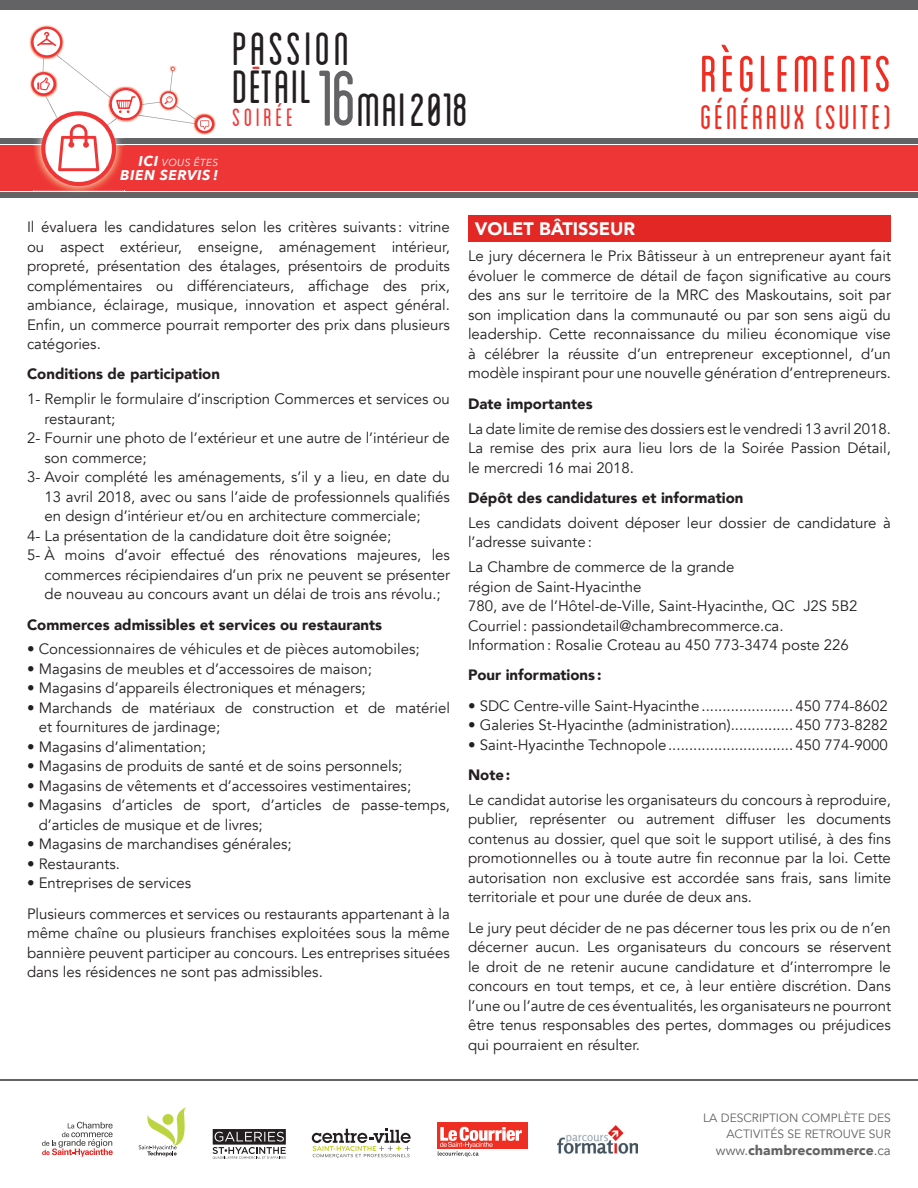
<style>
.page{position:relative;width:918px;height:1188px;background:#fff}
.page>*{position:absolute;margin:0;border:0;box-sizing:border-box;transform-origin:0 0}
.t1{font:condensed 54.15px "Blanch";letter-spacing:.07em;color:#ee2e22}
.t2{font:condensed 48.9px/38.7px "Blanch";letter-spacing:.07em;color:#231f20}
.t3{font:condensed 48.9px "Blanch";letter-spacing:.03em;color:#231f20}
.t4{font:condensed 36px "Blanch";letter-spacing:.07em;color:#ee2e22}
.t5{font:condensed 26.4px "Blanch";letter-spacing:.145em;color:#ee3637}
.t6{font:900 18px "Avenir";color:#fff}
.t7{font:15px/19.5px "Avenir";color:#231f20;text-align:justify}
.t8{font:900 15px "Avenir";color:#231f20}
.t9{font:italic 700 14.1px "Avenir Next";letter-spacing:.04em;color:#fff}
.t10{font:700 13.5px "Avenir Next";color:#636366}
.t11{font:12px/16.5px "Avenir";color:#636366;text-align:right}
.t12{font:italic 10.2px "Avenir Next";letter-spacing:.04em;color:#fff}
.s1{font-size:82.65px;color:#636366}
.s2{font-weight:700;font-size:14.1px}
.s3{font-family:"Avenir";font-weight:400}
</style>
<div class="page">
<div style="left:0;top:146px;width:918px;height:45px;background:#ee3637"></div>
<div style="left:0;top:192px;width:918px;height:6px;background:#636366"></div>
<div style="left:0;top:138px;width:918px;height:6px;background:#636366"></div>
<img style="left:34px;top:186px;width:90px;height:5px">
<img style="left:29px;top:25px;width:25px;height:25px">
<img style="left:214px;top:118px;width:2px;height:12px">
<svg style="left:31px;top:27px;width:183px;height:159px"></svg>
<div style="left:0;top:0;width:918px;height:10px;background:#636366"></div>
<hr style="left:0;top:1080px;width:918px;height:1px;background:#636366">
<div style="left:468px;top:215px;width:423px;height:27px;background:#e22725"></div>
<svg style="left:252px;top:67px;width:7px;height:2px"></svg>
<svg style="left:213px;top:1129px;width:73px;height:30px"></svg>
<svg style="left:312px;top:1129px;width:99px;height:29px"></svg>
<svg style="left:139px;top:1107px;width:48px;height:50px"></svg>
<div style="left:163px;top:1114px;width:10px;height:11px;background:#bdd442;border-radius:50%"></div>
<div style="left:437px;top:1122px;width:90px;height:27px;background:#ee2e22"></div>
<svg style="left:438px;top:1127px;width:84px;height:30px"></svg>
<img style="left:557px;top:1125px;width:81px;height:29px">
<svg style="left:42px;top:1122px;width:71px;height:35px"></svg>
<h2 class="t2" style="left:233px;top:27px;width:118px">PASSION<br>DETAIL</h2>
<h3 class="t5" style="left:233px;top:103px;width:62px">SOIRÉE</h3>
<h2 class="t3" style="left:317px;top:83px;width:153px"><span class="s1">16</span>MAI 2018</h2>
<h1 class="t1" style="left:701px;top:45px;width:192px">RÈGLEMENTS</h1>
<h3 class="t4" style="left:701px;top:97px;width:192px">GÉNÉRAUX (SUITE)</h3>
<p class="t12" style="left:139px;top:157px;width:81px"><span class="s2">ICI</span> VOUS ÊTES</p>
<p class="t9" style="left:120px;top:167px;width:99px">BIEN SERVIS !</p>
<p class="t7" style="left:27px;top:217px;width:425px">Il évaluera les candidatures selon les critères suivants : vitrine ou aspect extérieur, enseigne, aménagement intérieur, propreté, présentation des étalages, présentoirs de produits complémentaires ou différenciateurs, affichage des prix, ambiance, éclairage, musique, innovation et aspect général.<br>Enfin, un commerce pourrait remporter des prix dans plusieurs catégories.</p>
<p class="t8" style="left:27px;top:361px;width:195px">Conditions de participation</p>
<p class="t7" style="left:27px;top:390px;width:424px">1- Remplir le formulaire d’inscription Commerces et services ou</p>
<p class="t7" style="left:45px;top:409px;width:72px">restaurant;</p>
<p class="t7" style="left:27px;top:429px;width:424px">2- Fournir une photo de l’extérieur et une autre de l’intérieur de</p>
<p class="t7" style="left:45px;top:448px;width:104px">son commerce;</p>
<p class="t7" style="left:27px;top:468px;width:425px">3- Avoir complété les aménagements, s’il y a lieu, en date du</p>
<p class="t7" style="left:45px;top:487px;width:407px">13 avril 2018, avec ou sans l’aide de professionnels qualifiés</p>
<p class="t7" style="left:45px;top:507px;width:378px">en design d’intérieur et/ou en architecture commerciale;</p>
<p class="t7" style="left:27px;top:526px;width:366px">4- La présentation de la candidature doit être soignée;</p>
<p class="t7" style="left:27px;top:546px;width:424px">5- À moins d’avoir effectué des rénovations majeures, les</p>
<p class="t7" style="left:45px;top:565px;width:407px">commerces récipiendaires d’un prix ne peuvent se présenter</p>
<p class="t7" style="left:45px;top:585px;width:398px">de nouveau au concours avant un délai de trois ans révolu.;</p>
<p class="t8" style="left:27px;top:612px;width:357px">Commerces admissibles et services ou restaurants</p>
<p class="t7" style="left:27px;top:640px;width:394px">• Concessionnaires de véhicules et de pièces automobiles;</p>
<p class="t7" style="left:27px;top:659px;width:347px">• Magasins de meubles et d’accessoires de maison;</p>
<p class="t7" style="left:27px;top:679px;width:340px">• Magasins d’appareils électroniques et ménagers;</p>
<p class="t7" style="left:39px;top:698px;width:413px;text-indent:-12px">• Marchands de matériaux de construction et de matériel et fournitures de jardinage;</p>
<p class="t7" style="left:27px;top:737px;width:180px">• Magasins d’alimentation;</p>
<p class="t7" style="left:27px;top:757px;width:377px">• Magasins de produits de santé et de soins personnels;</p>
<p class="t7" style="left:27px;top:776px;width:386px">• Magasins de vêtements et d’accessoires vestimentaires;</p>
<p class="t7" style="left:39px;top:796px;width:413px;text-indent:-12px">• Magasins d’articles de sport, d’articles de passe-temps, d’articles de musique et de livres;</p>
<p class="t7" style="left:27px;top:835px;width:266px">• Magasins de marchandises générales;</p>
<p class="t7" style="left:27px;top:854px;width:95px">• Restaurants.</p>
<p class="t7" style="left:27px;top:868px;width:425px;line-height:30.3px">• Entreprises de services<br>Plusieurs commerces et services ou restaurants appartenant à la</p>
<p class="t7" style="left:27px;top:924px;width:424px">même chaîne ou plusieurs franchises exploitées sous la même bannière peuvent participer au concours. Les entreprises situées dans les résidences ne sont pas admissibles.</p>
<p class="t6" style="left:475px;top:213px;width:162px">VOLET BÂTISSEUR</p>
<p class="t7" style="left:468px;top:247px;width:425px">Le jury décernera le Prix Bâtisseur à un entrepreneur ayant fait évoluer le commerce de détail de façon significative au cours des ans sur le territoire de la MRC des Maskoutains, soit par son implication dans la communauté ou par son sens aigü du leadership. Cette reconnaissance du milieu économique vise à célébrer la réussite d’un entrepreneur exceptionnel, d’un modèle inspirant pour une nouvelle génération d’entrepreneurs.</p>
<p class="t8" style="left:468px;top:391px;width:126px">Date importantes</p>
<p class="t7" style="left:468px;top:419px;width:425px">La date limite de remise des dossiers est le vendredi 13 avril 2018.<br>La remise des prix aura lieu lors de la Soirée Passion Détail, le mercredi 16 mai 2018.</p>
<p class="t8" style="left:468px;top:485px;width:277px">Dépôt des candidatures et information</p>
<p class="t7" style="left:468px;top:513px;width:425px">Les candidats doivent déposer leur dossier de candidature à l’adresse suivante :</p>
<p class="t7" style="left:468px;top:557px;width:391px;text-align:left">La Chambre de commerce de la grande<br>région de Saint-Hyacinthe<br>780, ave de l’Hôtel-de-Ville, Saint-Hyacinthe, QC J2S 5B2<br>Courriel : passiondetail@chambrecommerce.ca.<br>Information : Rosalie Croteau au 450 773-3474 poste 226</p>
<p class="t8" style="left:468px;top:662px;width:135px">Pour informations :</p>
<p class="t7" style="left:468px;top:696px;width:422px">• SDC Centre-ville Saint-Hyacinthe ...................... 450 774-8602</p>
<p class="t7" style="left:468px;top:716px;width:422px">• Galeries St-Hyacinthe (administration)............... 450 773-8282</p>
<p class="t7" style="left:468px;top:735px;width:422px">• Saint-Hyacinthe Technopole .............................. 450 774-9000</p>
<p class="t8" style="left:468px;top:762px;width:44px">Note :</p>
<p class="t7" style="left:468px;top:790px;width:425px">Le candidat autorise les organisateurs du concours à reproduire, publier, représenter ou autrement diffuser les documents contenus au dossier, quel que soit le support utilisé, à des fins promotionnelles ou à toute autre fin reconnue par la loi. Cette autorisation non exclusive est accordée sans frais, sans limite territoriale et pour une durée de deux ans.</p>
<p class="t7" style="left:468px;top:918px;width:425px">Le jury peut décider de ne pas décerner tous les prix ou de n’en décerner aucun. Les organisateurs du concours se réservent le droit de ne retenir aucune candidature et d’interrompre le concours en tout temps, et ce, à leur entière discrétion. Dans l’une ou l’autre de ces éventualités, les organisateurs ne pourront être tenus responsables des pertes, dommages ou préjudices qui pourraient en résulter.</p>
<p class="t11" style="left:703px;top:1110px;width:189px">LA DESCRIPTION COMPLÈTE DES<br>ACTIVITÉS SE RETROUVE SUR</p>
<p class="t10" style="left:716px;top:1142px;width:177px"><span class="s3">www.</span>chambrecommerce<span class="s3">.ca</span></p>
</div>
